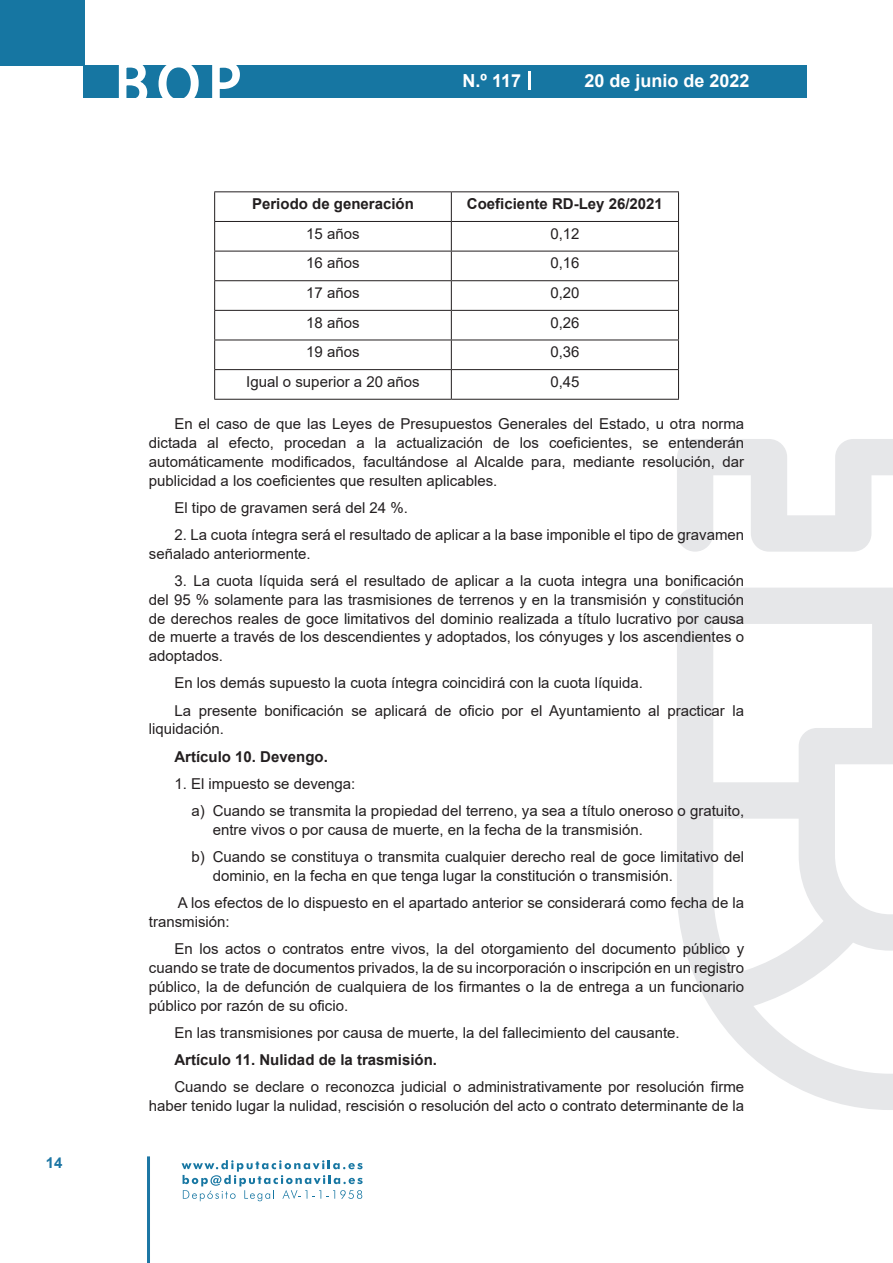
<style>
.page{position:relative;width:893px;height:1263px;background:#fff}
.page>*{position:absolute;margin:0;border:0;box-sizing:border-box;transform-origin:0 0}
.t1{font:500 61.5px "Avant Garde";color:#fff}
.t2{font:700 18px "Arial";color:#fff}
.t3{font:15px/18.8px "Arial";color:#231f20}
.t4{font:700 15px "Arial";color:#231f20}
.t5{font:700 15px "Arial";color:#1d76a4}
</style>
<div class="page">
<div style="left:0;top:0;width:85px;height:65px;background:#1676a2"></div>
<div style="left:84px;top:65px;width:723px;height:33px;background:#1676a2"></div>
<svg style="left:118px;top:65px;width:30px;height:33px"></svg>
<svg style="left:158px;top:65px;width:41px;height:33px"></svg>
<svg style="left:212px;top:65px;width:28px;height:33px"></svg>
<svg style="left:182px;top:1160px;width:181px;height:41px"></svg>
<hr style="left:147px;top:1156px;width:3px;height:107px;background:#1d76a4">
<svg style="left:529px;top:71px;width:2px;height:19px"></svg>
<svg style="left:677px;top:439px;width:216px;height:671px"></svg>
<hr style="left:214px;top:191px;width:237px;height:1px;background:#231f20">
<hr style="left:451px;top:191px;width:228px;height:1px;background:#231f20">
<hr style="left:214px;top:221px;width:237px;height:1px;background:#231f20">
<hr style="left:451px;top:221px;width:228px;height:1px;background:#231f20">
<hr style="left:214px;top:251px;width:237px;height:1px;background:#231f20">
<hr style="left:451px;top:251px;width:228px;height:1px;background:#231f20">
<hr style="left:214px;top:280px;width:237px;height:1px;background:#231f20">
<hr style="left:451px;top:280px;width:228px;height:1px;background:#231f20">
<hr style="left:214px;top:310px;width:237px;height:1px;background:#231f20">
<hr style="left:451px;top:310px;width:228px;height:1px;background:#231f20">
<hr style="left:214px;top:340px;width:237px;height:1px;background:#231f20">
<hr style="left:451px;top:340px;width:228px;height:1px;background:#231f20">
<hr style="left:214px;top:369px;width:237px;height:1px;background:#231f20">
<svg style="left:214px;top:192px;width:1px;height:207px"></svg>
<hr style="left:451px;top:369px;width:228px;height:1px;background:#231f20">
<svg style="left:451px;top:192px;width:1px;height:207px"></svg>
<svg style="left:678px;top:192px;width:1px;height:207px"></svg>
<hr style="left:214px;top:399px;width:237px;height:1px;background:#231f20">
<hr style="left:451px;top:399px;width:228px;height:1px;background:#231f20">
<p class="t5" style="left:46px;top:1152px;width:18px">14</p>
<h1 class="t1" style="left:115px;top:46px;width:128px">BOP</h1>
<p class="t2" style="left:463px;top:68px;width:60px">N.º 117</p>
<p class="t2" style="left:584px;top:68px;width:167px">20 de junio de 2022</p>
<p class="t4" style="left:252px;top:193px;width:163px">Periodo de generación</p>
<p class="t4" style="left:467px;top:193px;width:197px">Coeficiente RD-Ley 26/2021</p>
<p class="t3" style="left:306px;top:224px;width:55px">15 años</p>
<p class="t3" style="left:550px;top:224px;width:31px">0,12</p>
<p class="t3" style="left:306px;top:254px;width:55px">16 años</p>
<p class="t3" style="left:550px;top:254px;width:31px">0,16</p>
<p class="t3" style="left:306px;top:283px;width:55px">17 años</p>
<p class="t3" style="left:550px;top:283px;width:31px">0,20</p>
<p class="t3" style="left:306px;top:313px;width:55px">18 años</p>
<p class="t3" style="left:550px;top:313px;width:31px">0,26</p>
<p class="t3" style="left:306px;top:343px;width:55px">19 años</p>
<p class="t3" style="left:550px;top:343px;width:31px">0,36</p>
<p class="t3" style="left:246px;top:372px;width:175px">Igual o superior a 20 años</p>
<p class="t3" style="left:550px;top:372px;width:31px">0,45</p>
<p class="t3" style="left:149px;top:415px;width:597px;text-align:justify;text-indent:26px">En el caso de que las Leyes de Presupuestos Generales del Estado, u otra norma dictada al efecto, procedan a la actualización de los coeficientes, se entenderán automáticamente modificados, facultándose al Alcalde para, mediante resolución, dar publicidad a los coeficientes que resulten aplicables.</p>
<p class="t3" style="left:174px;top:498px;width:235px">El tipo de gravamen será del 24 %.</p>
<p class="t3" style="left:149px;top:525px;width:597px;text-indent:26px">2. La cuota íntegra será el resultado de aplicar a la base imponible el tipo de gravamen señalado anteriormente.</p>
<p class="t3" style="left:149px;top:571px;width:597px;text-align:justify;text-indent:26px">3. La cuota líquida será el resultado de aplicar a la cuota integra una bonificación del 95 % solamente para las trasmisiones de terrenos y en la transmisión y constitución de derechos reales de goce limitativos del dominio realizada a título lucrativo por causa de muerte a través de los descendientes y adoptados, los cónyuges y los ascendientes o adoptados.</p>
<p class="t3" style="left:174px;top:669px;width:571px;line-height:27.3px">En los demás supuesto la cuota íntegra coincidirá con la cuota líquida.<br>La presente bonificación se aplicará de oficio por el Ayuntamiento al practicar la</p>
<p class="t3" style="left:149px;top:720px;width:77px">liquidación.</p>
<p class="t4" style="left:174px;top:746px;width:155px">Artículo 10. Devengo.</p>
<p class="t3" style="left:191px;top:770px;width:554px;line-height:27.3px;text-indent:-17px">1. El impuesto se devenga:<br>a) Cuando se transmita la propiedad del terreno, ya sea a título oneroso o gratuito,</p>
<p class="t3" style="left:191px;top:816px;width:554px;line-height:27.3px;text-indent:21px">entre vivos o por causa de muerte, en la fecha de la transmisión.<br>b) Cuando se constituya o transmita cualquier derecho real de goce limitativo del</p>
<p class="t3" style="left:178px;top:862px;width:568px;line-height:27.3px;text-indent:35px">dominio, en la fecha en que tenga lugar la constitución o transmisión.<br>A los efectos de lo dispuesto en el apartado anterior se considerará como fecha de la</p>
<p class="t3" style="left:174px;top:908px;width:571px;line-height:27.3px;text-indent:-26px">transmisión:<br>En los actos o contratos entre vivos, la del otorgamiento del documento público y</p>
<p class="t3" style="left:149px;top:958px;width:597px;text-align:justify">cuando se trate de documentos privados, la de su incorporación o inscripción en un registro público, la de defunción de cualquiera de los firmantes o la de entrega a un funcionario público por razón de su oficio.</p>
<p class="t3" style="left:174px;top:1023px;width:507px">En las transmisiones por causa de muerte, la del fallecimiento del causante.</p>
<p class="t4" style="left:174px;top:1049px;width:264px">Artículo 11. Nulidad de la trasmisión.</p>
<p class="t3" style="left:149px;top:1077px;width:597px;text-align:right">Cuando se declare o reconozca judicial o administrativamente por resolución firme haber tenido lugar la nulidad, rescisión o resolución del acto o contrato determinante de la</p>
</div>
